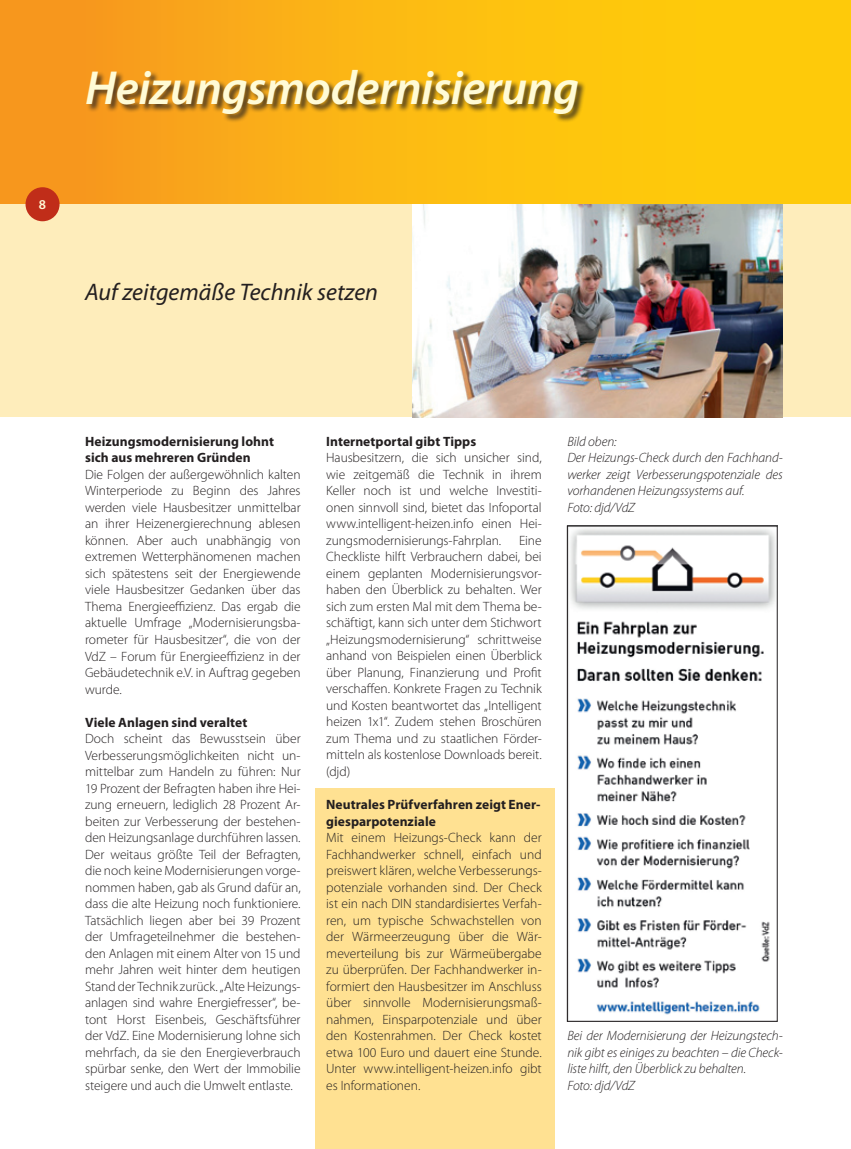
<style>
.page{position:relative;width:851px;height:1149px;background:#fff}
.page>*{position:absolute;margin:0;border:0;box-sizing:border-box;transform-origin:0 0}
.t1{font:italic 600 48px "Myriad Pro";letter-spacing:-.01em;color:#fffbd6}
.t2{font:italic 24px "Myriad Pro";color:#231f20}
.t3{font:300 13.5px/16.5px "Myriad Pro";letter-spacing:-.005em;color:#231f20;text-align:justify}
.t4{font:italic 300 13.5px/16.5px "Myriad Pro";letter-spacing:-.005em;color:#231f20}
.t5{font:700 13.5px/16.5px "Myriad Pro";letter-spacing:.005em;color:#231f20}
.t6{font:600 13.5px "Myriad Pro";color:#fffbd6}
</style>
<div class="page">
<div style="left:0;top:0;width:850px;height:213px;background:linear-gradient(to right,#f7991f,#ffd507)"></div>
<div style="left:0;top:204px;width:850px;height:213px;background:#feedbb"></div>
<div style="left:26px;top:187px;width:34px;height:34px;background:#c02d19;border-radius:50%"></div>
<img style="left:412px;top:204px;width:370px;height:213px">
<div style="left:86px;top:70px;width:500px;height:53px;background:#231f20;opacity:.75"></div>
<div style="left:315px;top:788px;width:239px;height:360px;background:#ffe192"></div>
<img style="left:570px;top:527px;width:205px;height:488px">
<div style="left:567px;top:525px;width:210px;height:496px;border:1px solid #231f20"></div>
<p class="t6" style="left:39px;top:196px;width:9px">8</p>
<h1 class="t1" style="left:85px;top:57px;width:495px">Heizungsmodernisierung</h1>
<h2 class="t2" style="left:85px;top:277px;width:294px">Auf zeitgemäße Technik setzen</h2>
<p class="t5" style="left:85px;top:432px;width:190px">Heizungsmodernisierung lohnt sich aus mehreren Gründen</p>
<p class="t3" style="left:85px;top:466px;width:217px">Die Folgen der außergewöhnlich kalten Winterperiode zu Beginn des Jahres werden viele Hausbesitzer unmittelbar an ihrer Heizenergierechnung ablesen können. Aber auch unabhängig von extremen Wetterphänomenen machen sich spätestens seit der Energiewende viele Hausbesitzer Gedanken über das Thema Energieeffizienz. Das ergab die aktuelle Umfrage „Modernisierungsba&shy;rometer für Hausbesitzer“, die von der VdZ – Forum für Energieeffizienz in der Gebäudetechnik e.V. in Auftrag gegeben wurde.</p>
<p class="t5" style="left:85px;top:713px;width:164px">Viele Anlagen sind veraltet</p>
<p class="t3" style="left:85px;top:730px;width:217px">Doch scheint das Bewusstsein über Verbesserungsmöglichkeiten nicht un&shy;mittelbar zum Handeln zu führen: Nur 19 Prozent der Befragten haben ihre Hei&shy;zung erneuern, lediglich 28 Prozent Ar&shy;beiten zur Verbesserung der bestehen&shy;den Heizungsanlage durchführen lassen.<br>Der weitaus größte Teil der Befragten, die noch keine Modernisierungen vorge&shy;nommen haben, gab als Grund dafür an, dass die alte Heizung noch funktioniere.<br>Tatsächlich liegen aber bei 39 Prozent der Umfrageteilnehmer die bestehen&shy;den Anlagen mit einem Alter von 15 und mehr Jahren weit hinter dem heutigen Stand der Technik zurück. „Alte Heizungs&shy;anlagen sind wahre Energiefresser“, be&shy;tont Horst Eisenbeis, Geschäftsführer der VdZ. Eine Modernisierung lohne sich mehrfach, da sie den Energieverbrauch spürbar senke, den Wert der Immobilie steigere und auch die Umwelt entlaste.</p>
<p class="t5" style="left:326px;top:432px;width:151px">Internetportal gibt Tipps</p>
<p class="t3" style="left:326px;top:449px;width:217px">Hausbesitzern, die sich unsicher sind, wie zeitgemäß die Technik in ihrem Keller noch ist und welche Investiti&shy;onen sinnvoll sind, bietet das Infoportal www.intelligent-heizen.info einen Hei&shy;zungsmodernisierungs-Fahrplan.</p>
<p class="t3" style="left:326px;top:531px;width:217px;text-indent:193px">Eine Checkliste hilft Verbrauchern dabei, bei einem geplanten Modernisierungsvor&shy;haben den Überblick zu behalten. Wer sich zum ersten Mal mit dem Thema be&shy;schäftigt, kann sich unter dem Stichwort „Heizungsmodernisierung“ schrittweise anhand von Beispielen einen Überblick über Planung, Finanzierung und Profit verschaffen. Konkrete Fragen zu Technik und Kosten beantwortet das „Intelligent heizen 1x1“. Zudem stehen Broschüren zum Thema und zu staatlichen Förder&shy;mitteln als kostenlose Downloads bereit. (djd)</p>
<p class="t5" style="left:326px;top:795px;width:216px">Neutrales Prüfverfahren zeigt Ener&shy;giesparpotenziale</p>
<p class="t3" style="left:326px;top:829px;width:217px">Mit einem Heizungs-Check kann der Fachhandwerker schnell, einfach und preiswert klären, welche Verbesserungs&shy;potenziale vorhanden sind. Der Check ist ein nach DIN standardisiertes Verfah&shy;ren, um typische Schwachstellen von der Wärmeerzeugung über die Wär&shy;meverteilung bis zur Wärmeübergabe zu überprüfen. Der Fachhandwerker in&shy;formiert den Hausbesitzer im Anschluss über sinnvolle Modernisierungsmaß&shy;nahmen, Einsparpotenziale und über den Kostenrahmen. Der Check kostet etwa 100 Euro und dauert eine Stunde.<br>Unter www.intelligent-heizen.info gibt es Informationen.</p>
<p class="t4" style="left:567px;top:432px;width:217px">Bild oben:<br>Der Heizungs-Check durch den Fachhand&shy;werker zeigt Verbesserungspotenziale des vorhandenen Heizungssystems auf.<br>Foto: djd/VdZ</p>
<p class="t4" style="left:567px;top:1026px;width:217px">Bei der Modernisierung der Heizungstech&shy;nik gibt es einiges zu beachten – die Check&shy;liste hilft, den Überblick zu behalten.<br>Foto: djd/VdZ</p>
</div>
